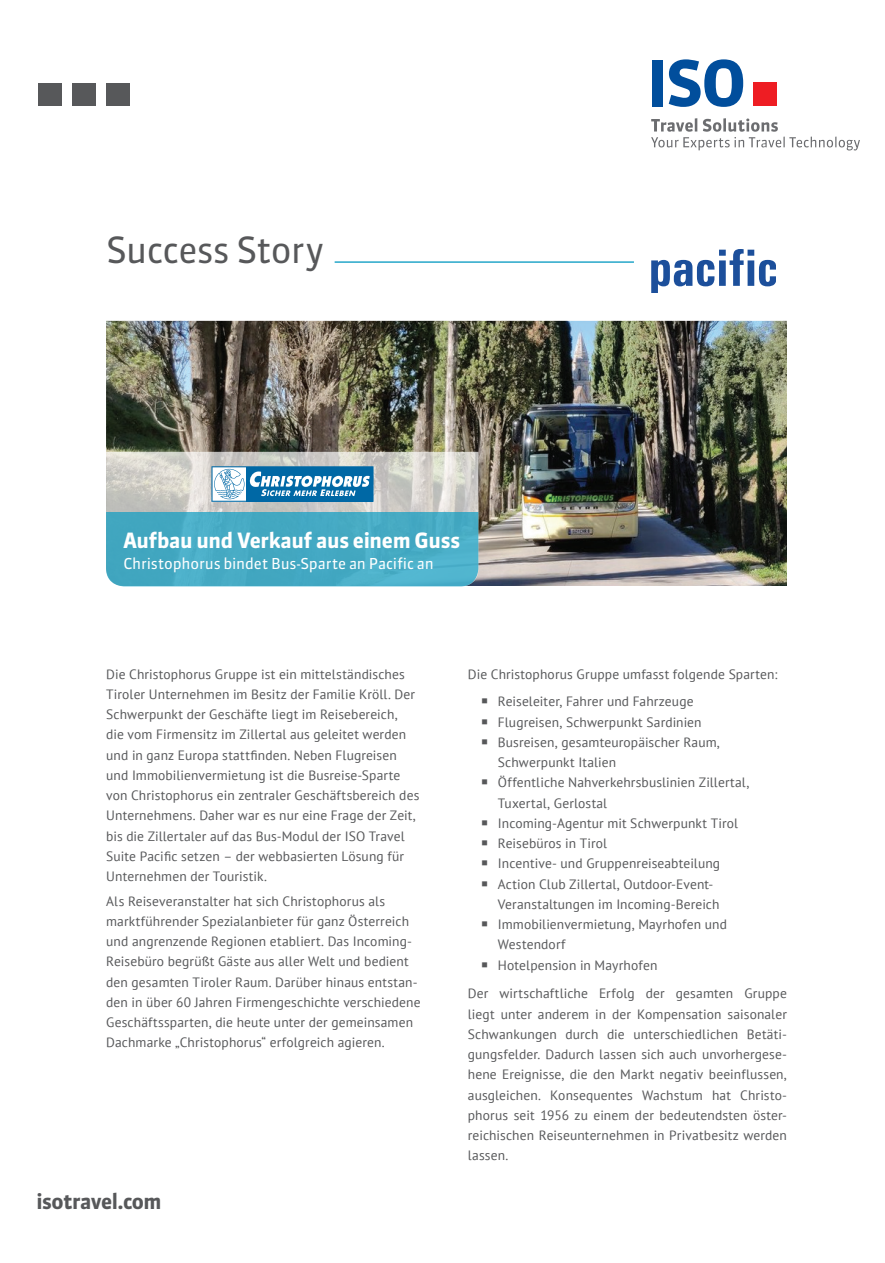
<style>
.page{position:relative;width:885px;height:1263px;background:#fff}
.page>*{position:absolute;margin:0;border:0;box-sizing:border-box;transform-origin:0 0}
.t1{font:36px "Sanuk OT";letter-spacing:-.025em;color:#57585a}
.t2{font:700 21px "Sanuk OT";letter-spacing:-.015em;color:#fff}
.t3{font:700 21px "Sanuk OT";letter-spacing:-.025em;color:#57585a}
.t4{font:15px "Sanuk OT";letter-spacing:-.01em;color:#fff}
.t5{font:13.5px/20.2px "PT Sans";letter-spacing:.01em;color:#57585a}
.s1{font-family:"Sanuk OT";font-size:19.5px}
</style>
<div class="page">
<img style="left:106px;top:321px;width:680px;height:265px">
<svg style="left:106px;top:452px;width:372px;height:135px;background:#d1d0cb"></svg>
<svg style="left:106px;top:512px;width:372px;height:74px;background:#46aac4"></svg>
<div style="left:72px;top:83px;width:24px;height:23px;background:#57585a"></div>
<div style="left:38px;top:83px;width:24px;height:23px;background:#57585a"></div>
<div style="left:106px;top:83px;width:24px;height:23px;background:#57585a"></div>
<div style="left:753px;top:83px;width:23px;height:23px;background:#ee1d23"></div>
<div style="left:651px;top:60px;width:11px;height:46px;background:#014e9c"></div>
<svg style="left:668px;top:59px;width:75px;height:48px"></svg>
<svg style="left:651px;top:118px;width:208px;height:32px"></svg>
<svg style="left:651px;top:249px;width:124px;height:44px"></svg>
<svg style="left:211px;top:466px;width:162px;height:36px"></svg>
<hr style="left:334px;top:261px;width:300px;height:2px;background:#0c9dc3">
<h1 class="t1" style="left:106px;top:227px;width:219px">Success Story</h1>
<h2 class="t2" style="left:123px;top:527px;width:338px">Aufbau und Verkauf aus einem Guss</h2>
<p class="t4" style="left:123px;top:554px;width:312px">Christophorus bindet Bus-Sparte an Pacific an</p>
<p class="t5" style="left:106px;top:663px;width:314px">Die Christophorus Gruppe ist ein mittelständisches Tiroler Unternehmen im Besitz der Familie Kröll. Der Schwerpunkt der Geschäfte liegt im Reisebereich,<br>die vom Firmensitz im Zillertal aus geleitet werden und in ganz Europa stattfinden. Neben Flugreisen und Immobilienvermietung ist die Busreise-Sparte von Christophorus ein zentraler Geschäftsbereich des Unternehmens. Daher war es nur eine Frage der Zeit, bis die Zillertaler auf das Bus-Modul der ISO Travel Suite Pacific setzen – der webbasierten Lösung für Unternehmen der Touristik.</p>
<p class="t5" style="left:106px;top:890px;width:316px">Als Reiseveranstalter hat sich Christophorus als marktführender Spezialanbieter für ganz Österreich und angrenzende Regionen etabliert. Das Incoming-Reisebüro begrüßt Gäste aus aller Welt und bedient den gesamten Tiroler Raum. Darüber hinaus entstan&shy;den in über 60 Jahren Firmengeschichte verschiedene Geschäftssparten, die heute unter der gemeinsamen Dachmarke „Christophorus“ erfolgreich agieren.</p>
<h2 class="t3" style="left:36px;top:1189px;width:127px">isotravel.com</h2>
<p class="t5" style="left:468px;top:664px;width:311px">Die Christophorus Gruppe umfasst folgende Sparten:</p>
<p class="t5" style="left:480px;top:691px;width:215px"><span class="s1">•</span> Reiseleiter, Fahrer und Fahrzeuge</p>
<p class="t5" style="left:480px;top:711px;width:223px"><span class="s1">•</span> Flugreisen, Schwerpunkt Sardinien</p>
<p class="t5" style="left:498px;top:732px;width:223px;text-indent:-18px"><span class="s1">•</span> Busreisen, gesamteuropäischer Raum,<br>Schwerpunkt Italien</p>
<p class="t5" style="left:498px;top:772px;width:253px;text-indent:-18px"><span class="s1">•</span> Öffentliche Nahverkehrsbuslinien Zillertal,<br>Tuxertal, Gerlostal</p>
<p class="t5" style="left:480px;top:813px;width:260px"><span class="s1">•</span> Incoming-Agentur mit Schwerpunkt Tirol</p>
<p class="t5" style="left:480px;top:833px;width:129px"><span class="s1">•</span> Reisebüros in Tirol</p>
<p class="t5" style="left:480px;top:853px;width:242px"><span class="s1">•</span> Incentive- und Gruppenreiseabteilung</p>
<p class="t5" style="left:498px;top:873px;width:223px;text-indent:-18px"><span class="s1">•</span> Action Club Zillertal, Outdoor-Event-<br>Veranstaltungen im Incoming-Bereich</p>
<p class="t5" style="left:498px;top:914px;width:231px;text-indent:-18px"><span class="s1">•</span> Immobilienvermietung, Mayrhofen und<br>Westendorf</p>
<p class="t5" style="left:468px;top:950px;width:320px;line-height:28.8px;text-indent:12px"><span class="s1">•</span> Hotelpension in Mayrhofen<br>Der wirtschaftliche Erfolg der gesamten Gruppe</p>
<p class="t5" style="left:468px;top:1003px;width:320px;text-align:justify">liegt unter anderem in der Kompensation saisonaler Schwankungen durch die unterschiedlichen Betäti&shy;gungsfelder. Dadurch lassen sich auch unvorhergese&shy;hene Ereignisse, die den Markt negativ beeinflussen, ausgleichen. Konsequentes Wachstum hat Christo&shy;phorus seit 1956 zu einem der bedeutendsten öster&shy;reichischen Reiseunternehmen in Privatbesitz werden lassen.</p>
</div>
